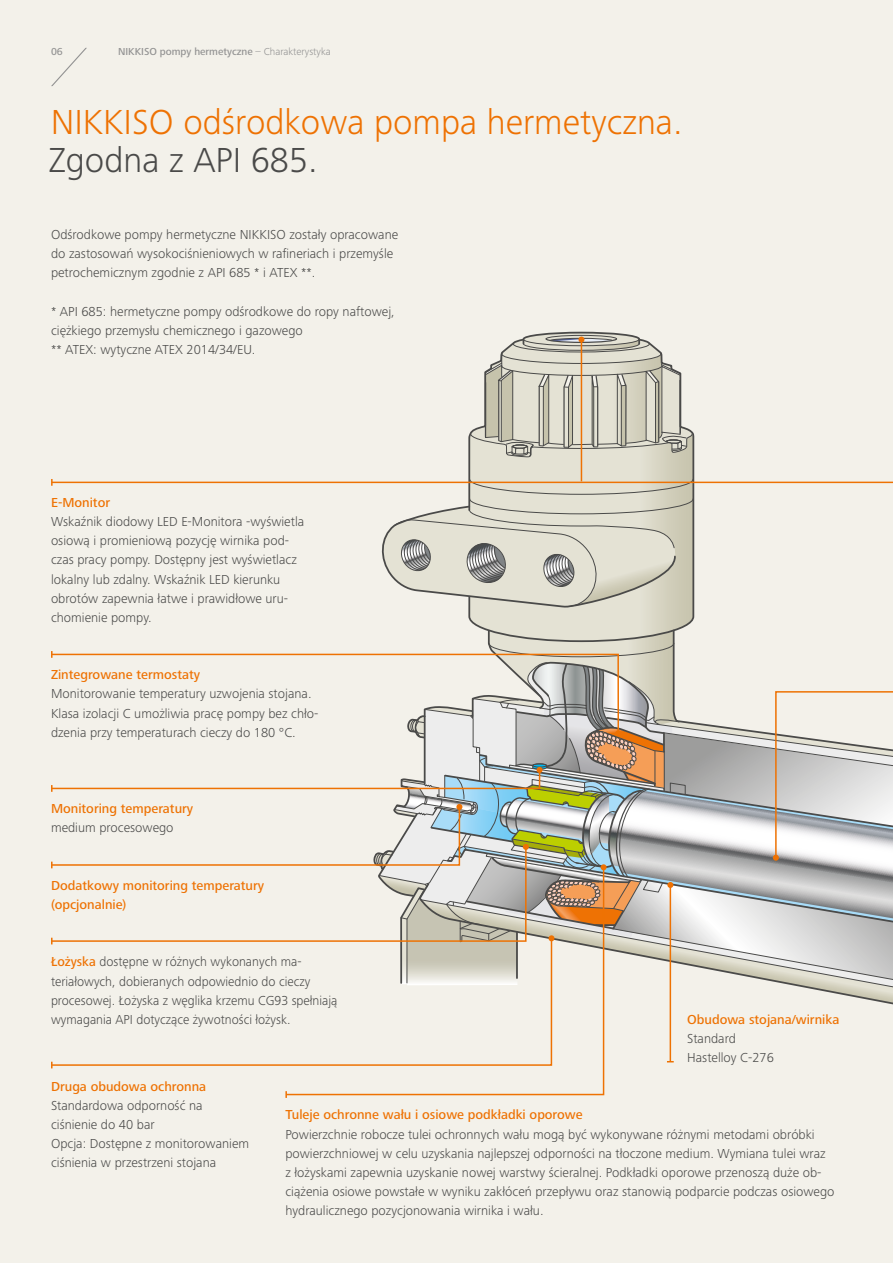
<style>
.page{position:relative;width:893px;height:1263px;background:#f3f1ea}
.page>*{position:absolute;margin:0;border:0;box-sizing:border-box;transform-origin:0 0}
.t1{font:300 36px "Frutiger Next LTW1 G";color:#ee7203}
.t2{font:300 36px "Frutiger Next LTW1 G";color:#4a4a49}
.t3{font:300 13.5px/19.2px "Frutiger Next LTW1 G";color:#4a4a49}
.t4{font:500 13.5px/19.2px "Frutiger Next LTW1 G";color:#ee7203}
.t5{font:500 10.5px "Frutiger Next LTW1 G";color:#929292}
.s1{font-weight:300}
.s2{font-weight:500;color:#ee7203}
</style>
<div class="page">
<svg style="left:468px;top:484px;width:227px;height:145px;background:#dddacc"></svg>
<svg style="left:669px;top:985px;width:224px;height:52px"></svg>
<svg style="left:51px;top:47px;width:36px;height:40px"></svg>
<svg style="left:53px;top:434px;width:840px;height:50px"></svg>
<svg style="left:51px;top:479px;width:2px;height:7px"></svg>
<svg style="left:51px;top:1061px;width:234px;height:5px"></svg>
<svg style="left:51px;top:1062px;width:2px;height:6px"></svg>
<svg style="left:285px;top:985px;width:320px;height:111px"></svg>
<svg style="left:285px;top:1091px;width:2px;height:7px"></svg>
<hr style="left:670px;top:885px;width:1px;height:177px;background:#ee7203">
<svg style="left:51px;top:629px;width:842px;height:356px"></svg>
<svg style="left:377px;top:331px;width:317px;height:277px"></svg>
<p class="t5" style="left:51px;top:46px;width:13px">06</p>
<p class="t5" style="left:118px;top:46px;width:214px">NIKKISO pompy hermetyczne <span class="s1">– Charakterystyka</span></p>
<h1 class="t1" style="left:51px;top:101px;width:633px">NIKKISO odśrodkowa pompa hermetyczna.</h1>
<h1 class="t2" style="left:49px;top:140px;width:270px">Zgodna z API 685.</h1>
<p class="t3" style="left:51px;top:225px;width:349px">Odśrodkowe pompy hermetyczne NIKKISO zostały opracowane do zastosowań wysokociśnieniowych w rafineriach i przemyśle petrochemicznym zgodnie z API 685 * i ATEX **.</p>
<p class="t3" style="left:51px;top:302px;width:345px">* API 685: hermetyczne pompy odśrodkowe do ropy naftowej, ciężkiego przemysłu chemicznego i gazowego<br>** ATEX: wytyczne ATEX 2014/34/EU.</p>
<p class="t4" style="left:51px;top:493px;width:61px">E-Monitor</p>
<p class="t3" style="left:51px;top:512px;width:255px">Wskaźnik diodowy LED E-Monitora -wyświetla osiową i promieniową pozycję wirnika pod&shy;czas pracy pompy. Dostępny jest wyświetlacz lokalny lub zdalny. Wskaźnik LED kierunku obrotów zapewnia łatwe i prawidłowe uru&shy;chomienie pompy.</p>
<p class="t4" style="left:51px;top:666px;width:151px">Zintegrowane termostaty</p>
<p class="t3" style="left:51px;top:684px;width:269px">Monitorowanie temperatury uzwojenia stojana.<br>Klasa izolacji C umożliwia pracę pompy bez chło&shy;dzenia przy temperaturach cieczy do 180 °C.</p>
<p class="t4" style="left:51px;top:799px;width:144px">Monitoring temperatury</p>
<p class="t3" style="left:51px;top:818px;width:124px">medium procesowego</p>
<p class="t4" style="left:51px;top:876px;width:215px">Dodatkowy monitoring temperatury (opcjonalnie)</p>
<p class="t3" style="left:51px;top:952px;width:288px"><span class="s2">Łożyska</span> dostępne w różnych wykonanych ma&shy;teriałowych, dobieranych odpowiednio do cieczy procesowej. Łożyska z węglika krzemu CG93 spełniają wymagania API dotyczące żywotności łożysk.</p>
<p class="t4" style="left:687px;top:1010px;width:154px">Obudowa stojana/wirnika</p>
<p class="t3" style="left:687px;top:1029px;width:88px">Standard<br>Hastelloy C-276</p>
<p class="t4" style="left:51px;top:1077px;width:157px">Druga obudowa ochronna</p>
<p class="t3" style="left:51px;top:1096px;width:200px">Standardowa odporność na ciśnienie do 40 bar<br>Opcja: Dostępne z monitorowaniem ciśnienia w przestrzeni stojana</p>
<p class="t4" style="left:285px;top:1106px;width:299px">Tuleje ochronne wału i osiowe podkładki oporowe</p>
<p class="t3" style="left:285px;top:1124px;width:551px">Powierzchnie robocze tulei ochronnych wału mogą być wykonywane różnymi metodami obróbki powierzchniowej w celu uzyskania najlepszej odporności na tłoczone medium. Wymiana tulei wraz z łożyskami zapewnia uzyskanie nowej warstwy ścieralnej. Podkładki oporowe przenoszą duże ob&shy;ciążenia osiowe powstałe w wyniku zakłóceń przepływu oraz stanowią podparcie podczas osiowego hydraulicznego pozycjonowania wirnika i wału.</p>
</div>
